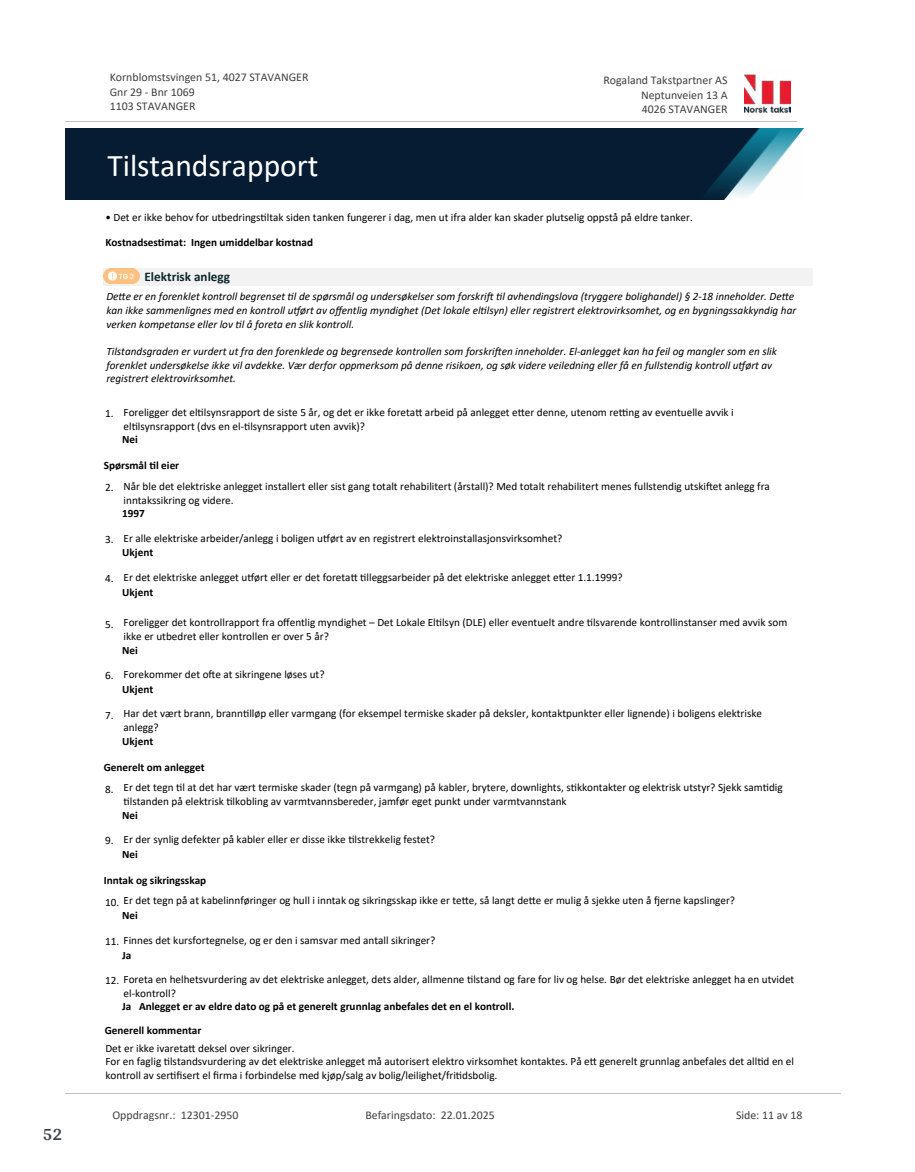
<style>
.page{position:relative;width:915px;height:1172px;background:#fff}
.page>*{position:absolute;margin:0;border:0;box-sizing:border-box;transform-origin:0 0}
.t1{font:31.65px "Calibri";color:#fff}
.t2{font:700 18px "Arya";color:#414749}
.t3{font:700 13.2px "Calibri";color:#0f252c}
.t4{font:11.85px/14.5px "Calibri";color:#404040}
.t5{font:11.25px/13.6px "Calibri";color:#000}
.t6{font:italic 11.25px/13.6px "Calibri";color:#000}
.t7{font:700 11.25px "Calibri";color:#000}
</style>
<div class="page">
<div style="left:104px;top:268px;width:708px;height:18px;background:#f2f2f2"></div>
<img style="left:104px;top:269px;width:35px;height:15px">
<img style="left:744px;top:74px;width:46px;height:40px">
<hr style="left:65px;top:121px;width:731px;height:1px;background:#c0c0c0">
<img style="left:65px;top:129px;width:738px;height:71px">
<hr style="left:65px;top:1093px;width:775px;height:1px;background:#c0c0c0">
<h2 class="t2" style="left:43px;top:1123px;width:21px">52</h2>
<p class="t4" style="left:110px;top:70px;width:200px">Kornblomstsvingen 51, 4027 STAVANGER<br>Gnr 29 - Bnr 1069<br>1103 STAVANGER</p>
<p class="t4" style="left:603px;top:73px;width:126px">Rogaland Takstpartner AS</p>
<p class="t4" style="left:641px;top:87px;width:88px">Neptunveien 13 A</p>
<p class="t4" style="left:641px;top:102px;width:87px">4026 STAVANGER</p>
<h1 class="t1" style="left:107px;top:143px;width:213px">Tilstandsrapport</h1>
<p class="t5" style="left:105px;top:210px;width:588px">• Det er ikke behov for utbedrings琀椀ltak siden tanken fungerer i dag, men ut ifra alder kan skader plutselig oppstå på eldre tanker.</p>
<p class="t7" style="left:105px;top:234px;width:209px">Kostnadses琀椀mat: Ingen umiddelbar kostnad</p>
<p class="t3" style="left:144px;top:267px;width:87px">Elektrisk anlegg</p>
<p class="t6" style="left:106px;top:289px;width:691px">De琀琀e er en forenklet kontroll begrenset 琀椀l de spørsmål og undersøkelser som forskri昀琀 琀椀l avhendingslova (tryggere bolighandel) § 2-18 inneholder. De琀琀e kan ikke sammenlignes med en kontroll u琀昀ørt av o昀昀entlig myndighet (Det lokale el琀椀lsyn) eller registrert elektrovirksomhet, og en bygningssakkyndig har verken kompetanse eller lov 琀椀l å foreta en slik kontroll.</p>
<p class="t6" style="left:106px;top:344px;width:671px">Tilstandsgraden er vurdert ut fra den forenklede og begrensede kontrollen som forskri昀琀en inneholder. El-anlegget kan ha feil og mangler som en slik forenklet undersøkelse ikke vil avdekke. Vær derfor oppmerksom på denne risikoen, og søk videre veiledning eller få en fullstendig kontroll u琀昀ørt av registrert elektrovirksomhet.</p>
<p class="t5" style="left:123px;top:405px;width:611px;text-indent:-19px">1. Foreligger det el琀椀lsynsrapport de siste 5 år, og det er ikke foreta琀琀 arbeid på anlegget e琀琀er denne, utenom re琀紀ng av eventuelle avvik i el琀椀lsynsrapport (dvs en el-琀椀lsynsrapport uten avvik)?</p>
<p class="t7" style="left:122px;top:431px;width:17px">Nei</p>
<p class="t5" style="left:123px;top:479px;width:647px;text-indent:-19px">2. Når ble det elektriske anlegget installert eller sist gang totalt rehabilitert (årstall)? Med totalt rehabilitert menes fullstendig utski昀琀et anlegg fra inntakssikring og videre.</p>
<p class="t7" style="left:122px;top:505px;width:24px">1997</p>
<p class="t7" style="left:104px;top:458px;width:77px">Spørsmål 琀椀l eier</p>
<p class="t5" style="left:105px;top:531px;width:458px">3. Er alle elektriske arbeider/anlegg i boligen u琀昀ørt av en registrert elektroinstallasjonsvirksomhet?</p>
<p class="t7" style="left:122px;top:545px;width:33px">Ukjent</p>
<p class="t5" style="left:105px;top:570px;width:519px">4. Er det elektriske anlegget u琀昀ørt eller er det foreta琀琀 琀椀lleggsarbeider på det elektriske anlegget e琀琀er 1.1.1999?</p>
<p class="t7" style="left:122px;top:584px;width:33px">Ukjent</p>
<p class="t5" style="left:123px;top:615px;width:665px;text-indent:-19px">5. Foreligger det kontrollrapport fra o昀昀entlig myndighet – Det Lokale El琀椀lsyn (DLE) eller eventuelt andre 琀椀lsvarende kontrollinstanser med avvik som ikke er utbedret eller kontrollen er over 5 år?</p>
<p class="t7" style="left:122px;top:642px;width:17px">Nei</p>
<p class="t5" style="left:105px;top:667px;width:221px">6. Forekommer det o昀琀e at sikringene løses ut?</p>
<p class="t7" style="left:122px;top:681px;width:33px">Ukjent</p>
<p class="t5" style="left:123px;top:706px;width:640px;text-indent:-19px">7. Har det vært brann, brann琀椀lløp eller varmgang (for eksempel termiske skader på deksler, kontaktpunkter eller lignende) i boligens elektriske anlegg?</p>
<p class="t7" style="left:122px;top:733px;width:33px">Ukjent</p>
<p class="t5" style="left:123px;top:780px;width:660px;text-indent:-19px">8. Er det tegn 琀椀l at det har vært termiske skader (tegn på varmgang) på kabler, brytere, downlights, s琀椀kkontakter og elektrisk utstyr? Sjekk sam琀椀dig琀椀lstanden på elektrisk 琀椀lkobling av varmtvannsbereder, jamfør eget punkt under varmtvannstank</p>
<p class="t7" style="left:122px;top:807px;width:17px">Nei</p>
<p class="t7" style="left:104px;top:759px;width:102px">Generelt om anlegget</p>
<p class="t5" style="left:105px;top:832px;width:331px">9. Er der synlig defekter på kabler eller er disse ikke 琀椀lstrekkelig festet?</p>
<p class="t7" style="left:122px;top:846px;width:17px">Nei</p>
<p class="t5" style="left:105px;top:894px;width:631px">10. Er det tegn på at kabelinnføringer og hull i inntak og sikringsskap ikke er te琀琀e, så langt de琀琀e er mulig å sjekke uten å 昀樀erne kapslinger?</p>
<p class="t7" style="left:122px;top:908px;width:17px">Nei</p>
<p class="t7" style="left:104px;top:872px;width:104px">Inntak og sikringsskap</p>
<p class="t5" style="left:105px;top:933px;width:332px">11. Finnes det kursfortegnelse, og er den i samsvar med antall sikringer?</p>
<p class="t7" style="left:122px;top:947px;width:11px">Ja</p>
<p class="t5" style="left:123px;top:972px;width:672px;text-indent:-19px">12. Foreta en helhetsvurdering av det elektriske anlegget, dets alder, allmenne 琀椀lstand og fare for liv og helse. Bør det elektriske anlegget ha en utvidet el-kontroll?</p>
<p class="t7" style="left:122px;top:998px;width:393px">Ja Anlegget er av eldre dato og på et generelt grunnlag anbefales det en el kontroll.</p>
<p class="t5" style="left:105px;top:1041px;width:690px">Det er ikke ivareta琀琀 deksel over sikringer.<br>For en faglig 琀椀lstandsvurdering av det elektriske anlegget må autorisert elektro virksomhet kontaktes. På e琀琀 generelt grunnlag anbefales det all琀椀d en el kontroll av ser琀椀昀椀sert el 昀椀rma i forbindelse med kjøp/salg av bolig/leilighet/fri琀椀dsbolig.</p>
<p class="t7" style="left:105px;top:1022px;width:98px">Generell kommentar</p>
<p class="t4" style="left:112px;top:1107px;width:127px">Oppdragsnr.: 12301-2950</p>
<p class="t4" style="left:365px;top:1107px;width:131px">Befaringsdato: 22.01.2025</p>
<p class="t4" style="left:735px;top:1107px;width:68px">Side: 11 av 18</p>
</div>
